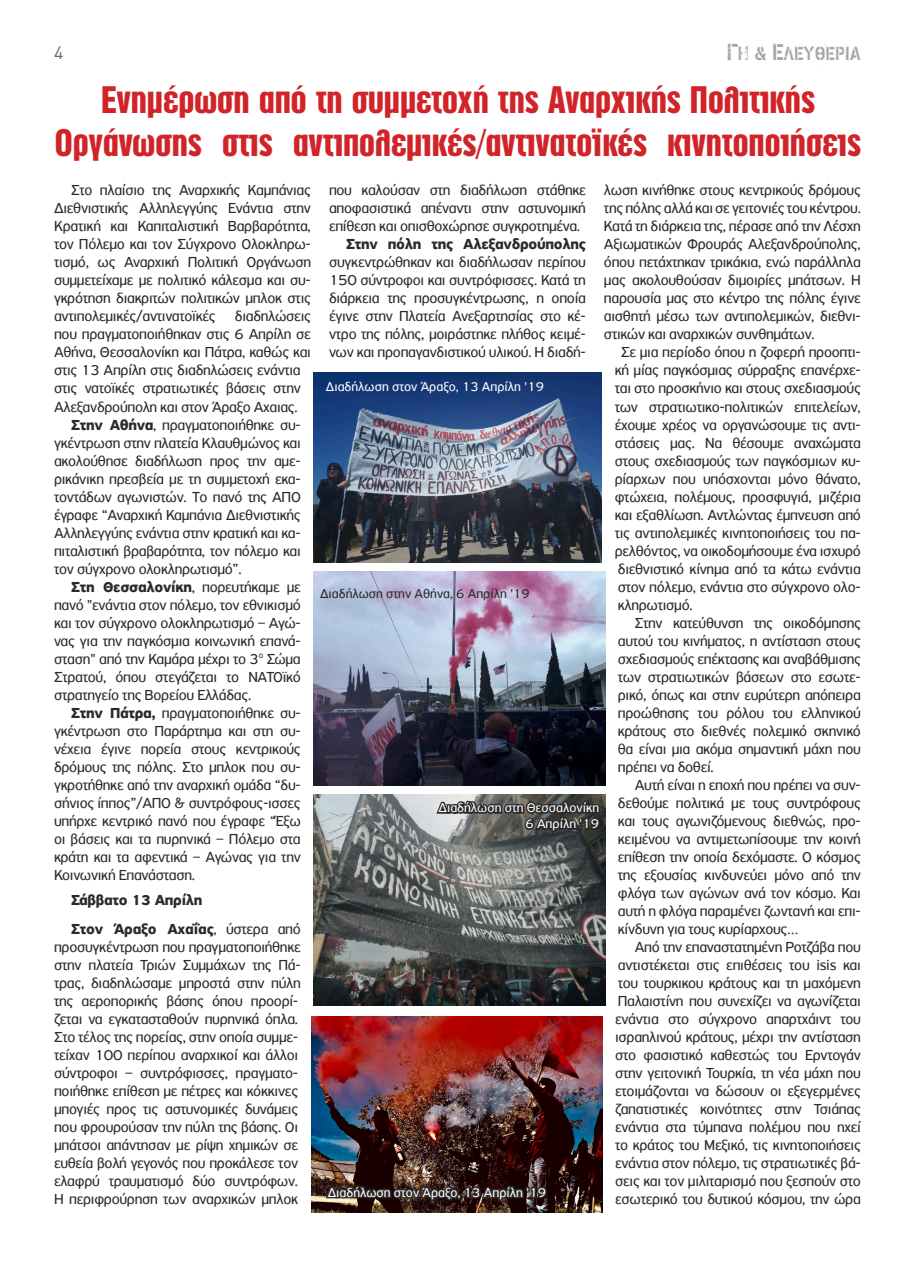
<style>
.page{position:relative;width:915px;height:1276px;background:#fff}
.page>*{position:absolute;margin:0;border:0;box-sizing:border-box;transform-origin:0 0}
.t1{font:36px/43.2px "pf diesel Alterego";color:#d02429;text-align:center}
.t2{font:19.5px "PF Stamps Pro Metal";color:#a3a5a7;scale:.88 1}
.t3{font:18px "DIN";color:#656769}
.t4{font:15.3px/18px "PF Highway Sans Pro";letter-spacing:-.02em;color:#2b292a;text-align:justify}
.t5{font:700 15.3px/28.5px "PF Highway Sans Pro";letter-spacing:-.02em;color:#2b292a}
.t6{font:13.5px/16.2px "PF Highway Sans Pro";color:#fff;text-align:right}
.t7{font:13.5px "PF Highway Sans Pro";color:#2b292a}
.s1{font-size:23.7px}
.s2{font-weight:700}
.s3{font-weight:400}
</style>
<div class="page">
<img style="left:311px;top:1016px;width:291px;height:196px">
<img style="left:313px;top:794px;width:292px;height:211px">
<img style="left:313px;top:571px;width:292px;height:215px">
<img style="left:313px;top:373px;width:288px;height:190px">
<svg style="left:434px;top:798px;width:168px;height:37px;background:#5b5b58"></svg>
<svg style="left:324px;top:1183px;width:224px;height:21px;background:#362724"></svg>
<p class="t2" style="left:726px;top:39px;width:154px"><span class="s1">Γ</span>Η &amp; <span class="s1">Ε</span>ΛΕυΘΕΡΙΑ</p>
<h1 class="t1" style="left:55px;top:79px;width:807px">Ενημέρωση από τη συμμετοχή της Αναρχικής Πολιτικής<br>Οργάνωσης στις αντιπολεμικές/αντινατοϊκές κινητοποιήσεις</h1>
<p class="t3" style="left:54px;top:42px;width:11px">4</p>
<p class="t4" style="left:71px;top:181px;width:241px">Στο πλαίσιο της Αναρχικής Καμπάνιας</p>
<p class="t4" style="left:54px;top:199px;width:258px">Διεθνιστικής Αλληλεγγύης Ενάντια στην</p>
<p class="t4" style="left:54px;top:217px;width:258px">Κρατική και Καπιταλιστική Βαρβαρότητα,</p>
<p class="t4" style="left:54px;top:235px;width:258px">τον Πόλεμο και τον Σύγχρονο Ολοκληρω-</p>
<p class="t4" style="left:54px;top:253px;width:258px">τισμό, ως Αναρχική Πολιτική Οργάνωση</p>
<p class="t4" style="left:54px;top:271px;width:258px">συμμετείχαμε με πολιτικό κάλεσμα και συ-</p>
<p class="t4" style="left:54px;top:289px;width:258px">γκρότηση διακριτών πολιτικών μπλοκ στις</p>
<p class="t4" style="left:54px;top:307px;width:258px">αντιπολεμικές/αντινατοϊκές διαδηλώσεις</p>
<p class="t4" style="left:54px;top:325px;width:258px">που πραγματοποιήθηκαν στις 6 Απρίλη σε</p>
<p class="t4" style="left:54px;top:343px;width:258px">Αθήνα, Θεσσαλονίκη και Πάτρα, καθώς και</p>
<p class="t4" style="left:54px;top:361px;width:248px">στις 13 Απρίλη στις διαδηλώσεις ενάντια</p>
<p class="t4" style="left:54px;top:379px;width:248px">στις νατοϊκές στρατιωτικές βάσεις στην</p>
<p class="t4" style="left:54px;top:397px;width:245px">Αλεξανδρούπολη και στον Άραξο Αχαιας.</p>
<p class="t4" style="left:71px;top:415px;width:231px"><span class="s2">Στην Αθήνα</span>, πραγματοποιήθηκε συ-</p>
<p class="t4" style="left:54px;top:433px;width:248px">γκέντρωση στην πλατεία Κλαυθμώνος και</p>
<p class="t4" style="left:54px;top:451px;width:248px">ακολούθησε διαδήλωση προς την αμε-</p>
<p class="t4" style="left:54px;top:469px;width:248px">ρικάνικη πρεσβεία με τη συμμετοχή εκα-</p>
<p class="t4" style="left:54px;top:487px;width:248px">τοντάδων αγωνιστών. To πανό της ΑΠΟ</p>
<p class="t4" style="left:54px;top:505px;width:248px">έγραφε “Αναρχική Καμπάνια Διεθνιστικής</p>
<p class="t4" style="left:54px;top:523px;width:248px">Αλληλεγγύης ενάντια στην κρατική και κα-</p>
<p class="t4" style="left:54px;top:541px;width:248px">πιταλιστική βραβαρότητα, τον πόλεμο και</p>
<p class="t4" style="left:54px;top:559px;width:189px">τον σύγχρονο ολοκληρωτισμό”.</p>
<p class="t5" style="left:71px;top:573px;width:231px">Στη Θεσσαλονίκη<span class="s3">, πορευτήκαμε με</span></p>
<p class="t4" style="left:54px;top:595px;width:248px">πανό "ενάντια στον πόλεμο, τον εθνικισμό</p>
<p class="t4" style="left:54px;top:613px;width:248px">και τον σύγχρονο ολοκληρωτισμό – Αγώ-</p>
<p class="t4" style="left:54px;top:631px;width:248px">νας για την παγκόσμια κοινωνική επανά-</p>
<p class="t4" style="left:54px;top:649px;width:248px">σταση" από την Καμάρα μέχρι το 3<sup>ο</sup> Σώμα</p>
<p class="t4" style="left:54px;top:667px;width:248px">Στρατού, όπου στεγάζεται το ΝΑΤΟϊκό</p>
<p class="t4" style="left:54px;top:685px;width:199px">στρατηγείο της Βορείου Ελλάδας.</p>
<p class="t4" style="left:71px;top:703px;width:231px"><span class="s2">Στην Πάτρα,</span> πραγματοποιήθηκε συ-</p>
<p class="t4" style="left:54px;top:721px;width:248px">γκέντρωση στο Παράρτημα και στη συ-</p>
<p class="t4" style="left:54px;top:739px;width:248px">νέχεια έγινε πορεία στους κεντρικούς</p>
<p class="t4" style="left:54px;top:757px;width:248px">δρόμους της πόλης. Στο μπλοκ που συ-</p>
<p class="t4" style="left:54px;top:775px;width:248px">γκροτήθηκε από την αναρχική ομάδα “δυ-</p>
<p class="t4" style="left:54px;top:793px;width:248px">σήνιος ίππος”/ΑΠΟ &amp; συντρόφους-ισσες</p>
<p class="t4" style="left:54px;top:811px;width:248px">υπήρχε κεντρικό πανό που έγραφε “Έξω</p>
<p class="t4" style="left:54px;top:829px;width:248px">οι βάσεις και τα πυρηνικά – Πόλεμο στα</p>
<p class="t4" style="left:54px;top:847px;width:248px">κράτη και τα αφεντικά – Αγώνας για την</p>
<p class="t4" style="left:54px;top:865px;width:142px">Κοινωνική Επανάσταση.</p>
<p class="t5" style="left:71px;top:886px;width:231px">Σάββατο 13 Απρίλη<br>Στον Άραξο Αχαΐας<span class="s3">, ύστερα από</span></p>
<p class="t4" style="left:54px;top:937px;width:248px;text-align:left">προσυγκέντρωση που πραγματοποιήθηκε στην πλατεία Τριών Συμμάχων της Πά&shy;τρας, διαδηλώσαμε μπροστά στην πύλη της αεροπορικής βάσης όπου προορί&shy;ζεται να εγκατασταθούν πυρηνικά όπλα.<br>Στο τέλος της πορείας, στην οποία συμμε&shy;τείχαν 100 περίπου αναρχικοί και άλλοι σύντροφοι – συντρόφισσες, πραγματο&shy;ποιήθηκε επίθεση με πέτρες και κόκκινες μπογιές προς τις αστυνομικές δυνάμεις που φρουρούσαν την πύλη της βάσης. Οι μπάτσοι απάντησαν με ρίψη χημικών σε ευθεία βολή γεγονός που προκάλεσε τον ελαφρύ τραυματισμό δύο συντρόφων.<br>Η περιφρούρηση των αναρχικών μπλοκ</p>
<p class="t4" style="left:329px;top:181px;width:258px">που καλούσαν στη διαδήλωση στάθηκε αποφασιστικά απέναντι στην αστυνομική επίθεση και οπισθοχώρησε συγκροτημένα.</p>
<p class="t5" style="left:346px;top:231px;width:241px">Στην πόλη της Αλεξανδρούπολης</p>
<p class="t4" style="left:329px;top:253px;width:258px">συγκεντρώθηκαν και διαδήλωσαν περίπου 150 σύντροφοι και συντρόφισσες. Κατά τη διάρκεια της προσυγκέντρωσης, η οποία έγινε στην Πλατεία Ανεξαρτησίας στο κέ&shy;ντρο της πόλης, μοιράστηκε πλήθος κειμέ&shy;νων και προπαγανδιστικού υλικού. Η διαδή-</p>
<p class="t4" style="left:603px;top:181px;width:258px">λωση κινήθηκε στους κεντρικούς δρόμους της πόλης αλλά και σε γειτονιές του κέντρου.<br>Κατά τη διάρκεια της, πέρασε από την Λέσχη Αξιωματικών Φρουράς Αλεξανδρούπολης, όπου πετάχτηκαν τρικάκια, ενώ παράλληλα μας ακολουθούσαν διμοιρίες μπάτσων. Η παρουσία μας στο κέντρο της πόλης έγινε αισθητή μέσω των αντιπολεμικών, διεθνι&shy;στικών και αναρχικών συνθημάτων.</p>
<p class="t4" style="left:614px;top:343px;width:247px;text-indent:6px">Σε μια περίοδο όπου η ζοφερή προοπτι&shy;κή μίας παγκόσμιας σύρραξης επανέρχε&shy;ται στο προσκήνιο και στους σχεδιασμούς των στρατιωτικο-πολιτικών επιτελείων, έχουμε χρέος να οργανώσουμε τις αντι&shy;στάσεις μας. Να θέσουμε αναχώματα στους σχεδιασμούς των παγκόσμιων κυ&shy;ρίαρχων που υπόσχονται μόνο θάνατο, φτώχεια, πολέμους, προσφυγιά, μιζέρια και εξαθλίωση. Αντλώντας έμπνευση από τις αντιπολεμικές κινητοποιήσεις του πα&shy;ρελθόντος, να οικοδομήσουμε ένα ισχυρό διεθνιστικό κίνημα από τα κάτω ενάντια στον πόλεμο, ενάντια στο σύγχρονο ολο&shy;κληρωτισμό.</p>
<p class="t4" style="left:617px;top:613px;width:244px;text-indent:17px">Στην κατεύθυνση της οικοδόμησης αυτού του κινήματος, η αντίσταση στους σχεδιασμούς επέκτασης και αναβάθμισης των στρατιωτικών βάσεων στο εσωτε&shy;ρικό, όπως και στην ευρύτερη απόπειρα προώθησης του ρόλου του ελληνικού κράτους στο διεθνές πολεμικό σκηνικό θα είναι μια ακόμα σημαντική μάχη που πρέπει να δοθεί.</p>
<p class="t4" style="left:617px;top:775px;width:244px;text-indent:17px">Αυτή είναι η εποχή που πρέπει να συν&shy;δεθούμε πολιτικά με τους συντρόφους και τους αγωνιζόμενους διεθνώς, προ&shy;κειμένου να αντιμετωπίσουμε την κοινή επίθεση την οποία δεχόμαστε. Ο κόσμος της εξουσίας κινδυνεύει μόνο από την φλόγα των αγώνων ανά τον κόσμο. Και αυτή η φλόγα παραμένει ζωντανή και επι&shy;κίνδυνη για τους κυρίαρχους…</p>
<p class="t4" style="left:615px;top:937px;width:247px;text-indent:20px">Από την επαναστατημένη Ροτζάβα που αντιστέκεται στις επιθέσεις του isis και του τουρκικου κράτους και τη μαχόμενη Παλαιστίνη που συνεχίζει να αγωνίζεται ενάντια στο σύγχρονο απαρτχάιντ του ισραηλινού κράτους, μέχρι την αντίσταση στο φασιστικό καθεστώς του Ερντογάν στην γειτονική Τουρκία, τη νέα μάχη που ετοιμάζονται να δώσουν οι εξεγερμένες ζαπατιστικές κοινότητες στην Τσιάπας ενάντια στα τύμπανα πολέμου που ηχεί το κράτος του Μεξικό, τις κινητοποιήσεις ενάντια στον πόλεμο, τις στρατιωτικές βά&shy;σεις και τον μιλιταρισμό που ξεσπούν στο εσωτερικό του δυτικού κόσμου, την ώρα</p>
<p class="t6" style="left:326px;top:379px;width:220px">Διαδήλωση στον Άραξο, 13 Απρίλη '19</p>
<p class="t7" style="left:320px;top:585px;width:211px">Διαδήλωση στην Αθήνα, 6 Απρίλη '19</p>
<p class="t6" style="left:438px;top:799px;width:162px">Διαδήλωση στη Θεσσαλονίκη<br>6 Απρίλη '19</p>
<p class="t6" style="left:327px;top:1184px;width:220px">Διαδήλωση στον Άραξο, 13 Απρίλη '19</p>
</div>
